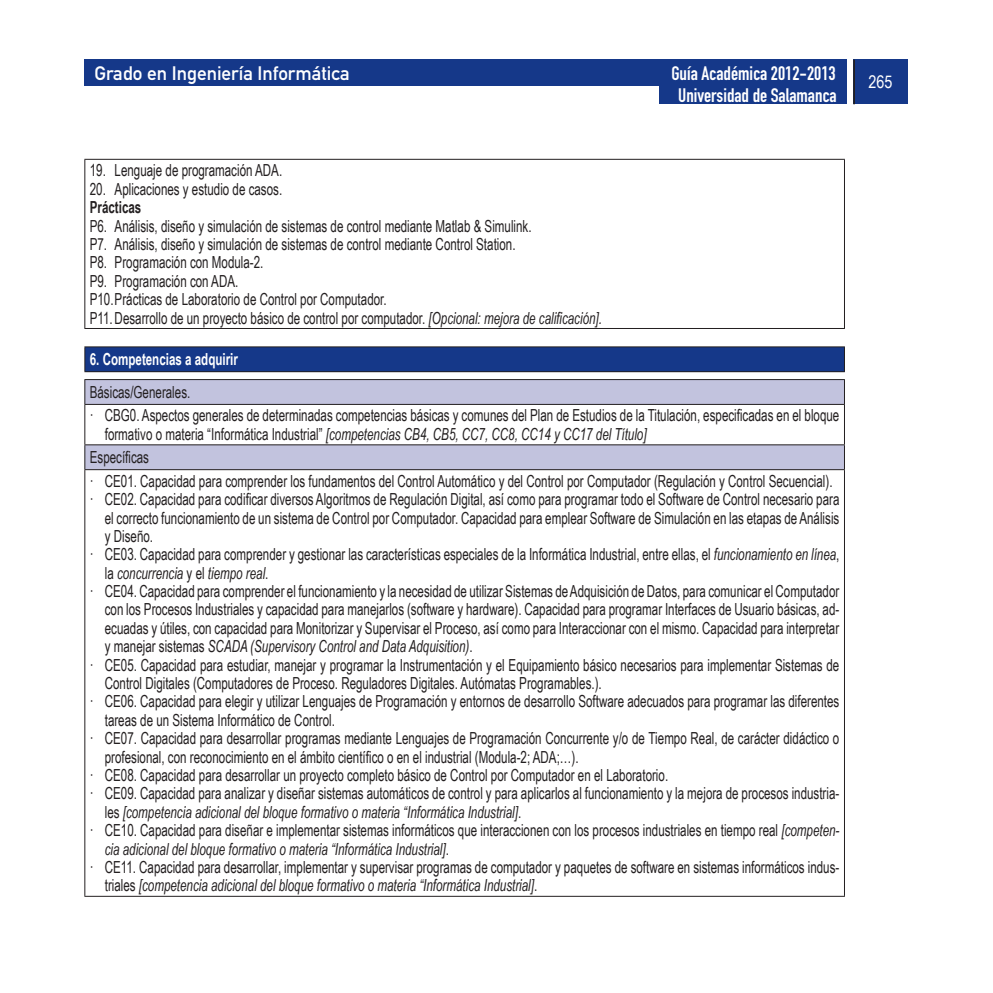
<style>
.page{position:relative;width:993px;height:993px;background:#fff}
.page>*{position:absolute;margin:0;border:0;box-sizing:border-box;transform-origin:0 0}
.t1{font:19.25px "DIN Engschrift Alternate";color:#fff}
.t2{font:19.25px "DIN Mittelschrift";color:#fff}
.t3{font:17.5px "Arial Narrow";color:#fff}
.t4{font:16.62px/18.4px "Arial Narrow";color:#231f20;scale:.85 1}
.t5{font:700 16.62px "Arial Narrow";color:#fff;scale:.85 1}
.t6{font:700 16.62px "Arial Narrow";color:#231f20;scale:.85 1}
.s1{font-style:italic}
</style>
<div class="page">
<div style="left:852px;top:60px;width:55px;height:44px;background:#153889"></div>
<hr style="left:852px;top:60px;width:2px;height:44px;background:#231f20">
<div style="left:658px;top:60px;width:187px;height:44px;background:#153889"></div>
<div style="left:84px;top:60px;width:761px;height:26px;background:#153889"></div>
<hr style="left:84px;top:159px;width:760px;height:1px;background:#231f20">
<hr style="left:84px;top:160px;width:1px;height:168px;background:#231f20">
<hr style="left:843px;top:160px;width:1px;height:168px;background:#231f20">
<hr style="left:84px;top:328px;width:760px;height:1px;background:#231f20">
<div style="left:85px;top:347px;width:759px;height:24px;background:#153889"></div>
<hr style="left:84px;top:346px;width:760px;height:1px;background:#231f20">
<svg style="left:84px;top:347px;width:1px;height:24px"></svg>
<hr style="left:84px;top:371px;width:760px;height:1px;background:#231f20">
<svg style="left:85px;top:380px;width:758px;height:89px;fill:#c2c3de"></svg>
<hr style="left:84px;top:379px;width:760px;height:1px;background:#231f20">
<svg style="left:84px;top:380px;width:1px;height:24px"></svg>
<svg style="left:843px;top:380px;width:1px;height:24px"></svg>
<hr style="left:84px;top:404px;width:760px;height:1px;background:#231f20">
<hr style="left:84px;top:404px;width:1px;height:40px;background:#231f20">
<hr style="left:843px;top:404px;width:1px;height:40px;background:#231f20">
<hr style="left:84px;top:444px;width:760px;height:1px;background:#231f20">
<svg style="left:84px;top:445px;width:1px;height:24px"></svg>
<svg style="left:843px;top:445px;width:1px;height:24px"></svg>
<hr style="left:84px;top:469px;width:760px;height:1px;background:#231f20">
<hr style="left:84px;top:470px;width:1px;height:425px;background:#231f20">
<hr style="left:843px;top:470px;width:1px;height:425px;background:#231f20">
<hr style="left:84px;top:895px;width:760px;height:1px;background:#231f20">
<p class="t2" style="left:94px;top:62px;width:257px">Grado en Ingeniería Informática</p>
<p class="t1" style="left:671px;top:62px;width:166px">Guía Académica 2012-2013</p>
<p class="t1" style="left:678px;top:84px;width:160px">Universidad de Salamanca</p>
<p class="t4" style="left:90px;top:161px;width:228px">19. Lenguaje de programación ADA.</p>
<p class="t4" style="left:90px;top:179px;width:228px">20. Aplicaciones y estudio de casos.</p>
<p class="t6" style="left:90px;top:195px;width:62px">Prácticas</p>
<p class="t4" style="left:90px;top:216px;width:521px">P6. Análisis, diseño y simulación de sistemas de control mediante Matlab &amp; Simulink.</p>
<p class="t4" style="left:90px;top:234px;width:502px">P7. Análisis, diseño y simulación de sistemas de control mediante Control Station.</p>
<p class="t4" style="left:90px;top:252px;width:206px">P8. Programación con Modula-2.</p>
<p class="t4" style="left:90px;top:271px;width:176px">P9. Programación con ADA.</p>
<p class="t4" style="left:90px;top:289px;width:350px">P10.Prácticas de Laboratorio de Control por Computador.</p>
<p class="t4" style="left:90px;top:308px;width:604px">P11.Desarrollo de un proyecto básico de control por computador. <span class="s1">[Opcional: mejora de calificación].</span></p>
<p class="t5" style="left:90px;top:347px;width:176px">6. Competencias a adquirir</p>
<p class="t4" style="left:90px;top:382px;width:120px">Básicas/Generales.</p>
<p class="t4" style="left:105px;top:405px;width:865px;text-indent:-15px">· CBG0. Aspectos generales de determinadas competencias básicas y comunes del Plan de Estudios de la Titulación, especificadas en el bloque formativo o materia “Informática Industrial” <span class="s1">[competencias CB4, CB5, CC7, CC8, CC14 y CC17 del Título]</span></p>
<p class="t4" style="left:90px;top:447px;width:71px">Específicas</p>
<p class="t4" style="left:90px;top:471px;width:875px">· CE01. Capacidad para comprender los fundamentos del Control Automático y del Control por Computador (Regulación y Control Secuencial).</p>
<p class="t4" style="left:105px;top:489px;width:865px;text-align:justify;text-indent:-15px">· CE02. Capacidad para codificar diversos Algoritmos de Regulación Digital, así como para programar todo el Software de Control necesario para el correcto funcionamiento de un sistema de Control por Computador. Capacidad para emplear Software de Simulación en las etapas de Análisis y Diseño.</p>
<p class="t4" style="left:105px;top:544px;width:865px;text-indent:-15px">· CE03. Capacidad para comprender y gestionar las características especiales de la Informática Industrial, entre ellas, el <span class="s1">funcionamiento en línea</span>, la <span class="s1">concurrencia</span> y el <span class="s1">tiempo real</span>.</p>
<p class="t4" style="left:105px;top:581px;width:865px;text-align:justify;text-indent:-15px">· CE04. Capacidad para comprender el funcionamiento y la necesidad de utilizar Sistemas de Adquisición de Datos, para comunicar el Computador con los Procesos Industriales y capacidad para manejarlos (software y hardware). Capacidad para programar Interfaces de Usuario básicas, ad&shy;ecuadas y útiles, con capacidad para Monitorizar y Supervisar el Proceso, así como para Interaccionar con el mismo. Capacidad para interpretar y manejar sistemas <span class="s1">SCADA (Supervisory Control and Data Adquisition)</span>.</p>
<p class="t4" style="left:105px;top:654px;width:865px;text-indent:-15px">· CE05. Capacidad para estudiar, manejar y programar la Instrumentación y el Equipamiento básico necesarios para implementar Sistemas de<br>Control Digitales (Computadores de Proceso. Reguladores Digitales. Autómatas Programables.).</p>
<p class="t4" style="left:105px;top:691px;width:865px;text-indent:-15px">· CE06. Capacidad para elegir y utilizar Lenguajes de Programación y entornos de desarrollo Software adecuados para programar las diferentes tareas de un Sistema Informático de Control.</p>
<p class="t4" style="left:105px;top:728px;width:865px;text-indent:-15px">· CE07. Capacidad para desarrollar programas mediante Lenguajes de Programación Concurrente y/o de Tiempo Real, de carácter didáctico o profesional, con reconocimiento en el ámbito científico o en el industrial (Modula-2; ADA;…).</p>
<p class="t4" style="left:90px;top:765px;width:681px">· CE08. Capacidad para desarrollar un proyecto completo básico de Control por Computador en el Laboratorio.</p>
<p class="t4" style="left:105px;top:783px;width:865px;text-indent:-15px">· CE09. Capacidad para analizar y diseñar sistemas automáticos de control y para aplicarlos al funcionamiento y la mejora de procesos industria&shy;les <span class="s1">[competencia adicional del bloque formativo o materia “Informática Industrial]</span>.</p>
<p class="t4" style="left:105px;top:820px;width:865px;text-indent:-15px">· CE10. Capacidad para diseñar e implementar sistemas informáticos que interaccionen con los procesos industriales en tiempo real <span class="s1">[competen&shy;cia adicional del bloque formativo o materia “Informática Industrial]</span>.</p>
<p class="t4" style="left:105px;top:857px;width:865px;text-indent:-15px">· CE11. Capacidad para desarrollar, implementar y supervisar programas de computador y paquetes de software en sistemas informáticos indus&shy;triales <span class="s1">[competencia adicional del bloque formativo o materia “Informática Industrial]</span>.</p>
<p class="t3" style="left:868px;top:69px;width:25px">265</p>
</div>
